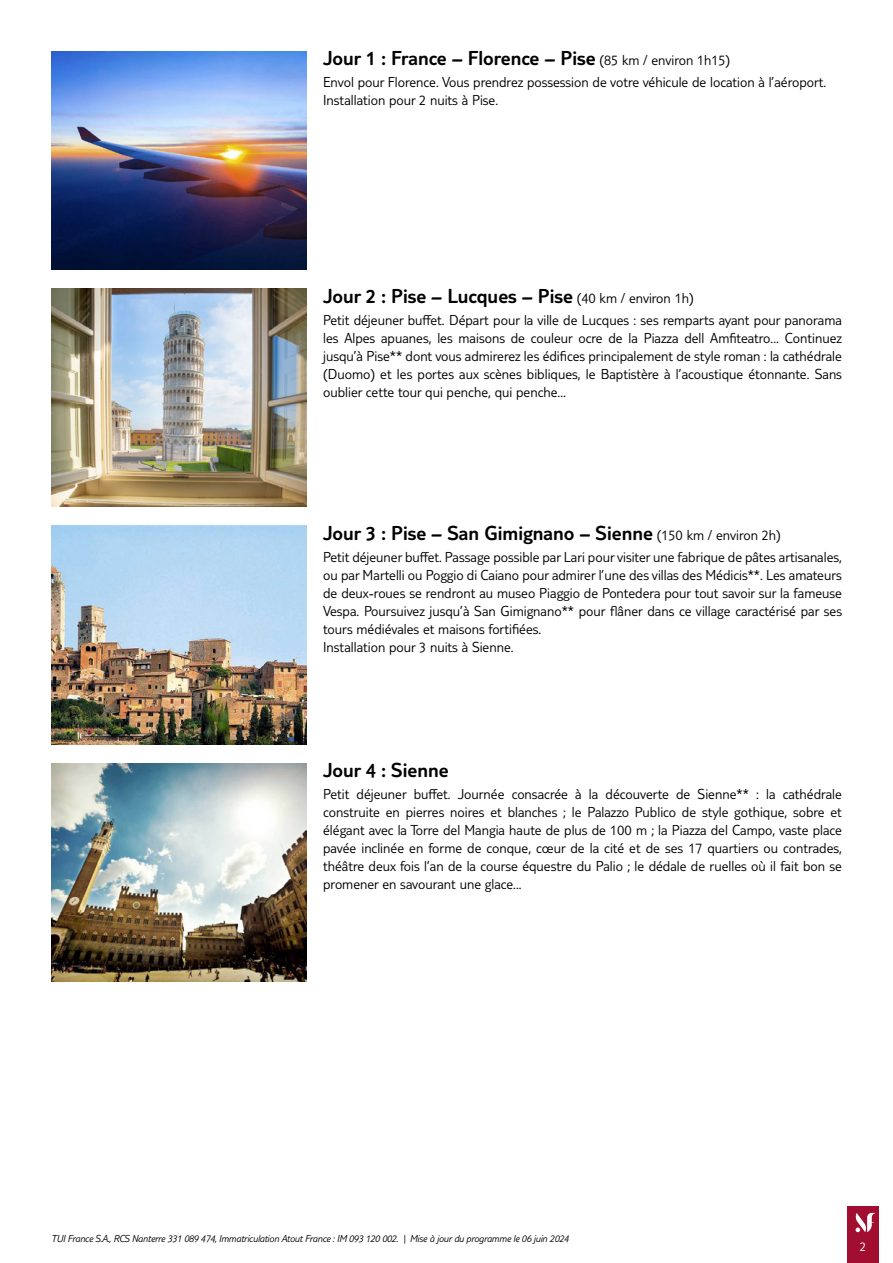
<style>
.page{position:relative;width:893px;height:1263px;background:#fff}
.page>*{position:absolute;margin:0;border:0;box-sizing:border-box;transform-origin:0 0}
.t1{font:300 21px "TUI Type";color:#000}
.t2{font:300 15px/18px "TUI Type";color:#000}
.t3{font:300 13.5px "TUI Type";color:#fff}
.t4{font:italic 300 10.5px "TUI Type";letter-spacing:-.02em;color:#000}
.s1{font-size:15px}
</style>
<div class="page">
<div style="left:847px;top:1206px;width:32px;height:57px;background:#a10e2f"></div>
<svg style="left:855px;top:1213px;width:21px;height:19px"></svg>
<img style="left:51px;top:51px;width:255px;height:219px">
<img style="left:51px;top:288px;width:255px;height:219px">
<img style="left:51px;top:526px;width:255px;height:218px">
<img style="left:51px;top:763px;width:255px;height:218px">
<h1 class="t1" style="left:323px;top:46px;width:409px">Jour 1 : France – Florence – Pise <span class="s1">(85 km / environ 1h15)</span></h1>
<p class="t2" style="left:323px;top:73px;width:505px">Envol pour Florence. Vous prendrez possession de votre véhicule de location à l’aéroport.<br>Installation pour 2 nuits à Pise.</p>
<h1 class="t1" style="left:323px;top:283px;width:372px">Jour 2 : Pise – Lucques – Pise <span class="s1">(40 km / environ 1h)</span></h1>
<p class="t2" style="left:323px;top:310px;width:520px;text-align:justify">Petit déjeuner buffet. Départ pour la ville de Lucques : ses remparts ayant pour panorama les Alpes apuanes, les maisons de couleur ocre de la Piazza dell Amfiteatro... Continuez jusqu’à Pise** dont vous admirerez les édifices principalement de style roman : la cathédrale (Duomo) et les portes aux scènes bibliques, le Baptistère à l’acoustique étonnante. Sans oublier cette tour qui penche, qui penche…</p>
<h1 class="t1" style="left:323px;top:521px;width:459px">Jour 3 : Pise – San Gimignano – Sienne <span class="s1">(150 km / environ 2h)</span></h1>
<p class="t2" style="left:323px;top:548px;width:520px">Petit déjeuner buffet. Passage possible par Lari pour visiter une fabrique de pâtes artisanales, ou par Martelli ou Poggio di Caiano pour admirer l’une des villas des Médicis**. Les amateurs de deux-roues se rendront au museo Piaggio de Pontedera pour tout savoir sur la fameuse Vespa. Poursuivez jusqu’à San Gimignano** pour flâner dans ce village caractérisé par ses tours médiévales et maisons fortifiées.<br>Installation pour 3 nuits à Sienne.</p>
<h1 class="t1" style="left:323px;top:758px;width:127px">Jour 4 : Sienne</h1>
<p class="t2" style="left:323px;top:785px;width:520px;text-align:justify">Petit déjeuner buffet. Journée consacrée à la découverte de Sienne** : la cathédrale construite en pierres noires et blanches ; le Palazzo Publico de style gothique, sobre et élégant avec la Torre del Mangia haute de plus de 100 m ; la Piazza del Campo, vaste place pavée inclinée en forme de conque, cœur de la cité et de ses 17 quartiers ou contrades, théâtre deux fois l’an de la course équestre du Palio ; le dédale de ruelles où il fait bon se promener en savourant une glace...</p>
<p class="t4" style="left:51px;top:1232px;width:519px">TUI France S.A., RCS Nanterre 331 089 474, Immatriculation Atout France : IM 093 120 002. | Mise à jour du programme le 06 juin 2024</p>
<p class="t3" style="left:860px;top:1239px;width:8px">2</p>
</div>
